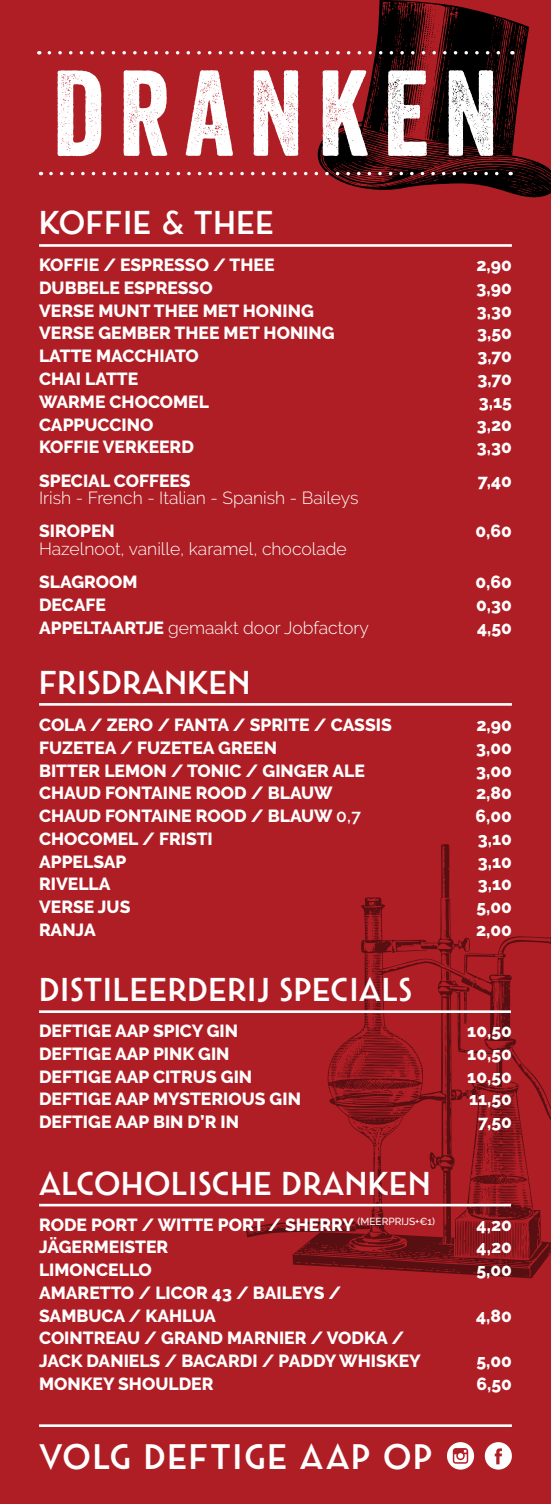
<style>
.page{position:relative;width:551px;height:1504px;background:#fff}
.page>*{position:absolute;margin:0;border:0;box-sizing:border-box;transform-origin:0 0}
.t1{font:117.77px "Veneer";letter-spacing:.12em;color:#fff}
.t2{font:500 35.35px "Town 50 Chic";letter-spacing:.05em;color:#fff}
.t3{font:500 33.07px "Town 50 Chic";letter-spacing:.02em;color:#fff}
.t4{font:800 17.5px "Raleway";color:#fff}
.t5{font:300 17.5px "Raleway";color:#fff}
.s1{font-weight:800}
.s2{font-weight:600}
</style>
<div class="page">
<div style="left:0;top:0;width:551px;height:1503px;background:#b01e25"></div>
<svg style="left:246px;top:844px;width:305px;height:434px"></svg>
<svg style="left:315px;top:0;width:236px;height:198px"></svg>
<svg style="left:49px;top:51px;width:457px;height:3px"></svg>
<svg style="left:51px;top:172px;width:460px;height:3px"></svg>
<hr style="left:39px;top:244px;width:473px;height:3px;background:#fff">
<hr style="left:39px;top:703px;width:473px;height:2px;background:#fff">
<hr style="left:39px;top:1203px;width:472px;height:3px;background:#fff">
<hr style="left:39px;top:1010px;width:472px;height:2px;background:#fff">
<hr style="left:39px;top:1423px;width:473px;height:3px;background:#fff">
<svg style="left:447px;top:1442px;width:27px;height:27px"></svg>
<svg style="left:484px;top:1442px;width:28px;height:27px"></svg>
<p class="t1" style="left:52px;top:41px;width:447px">DRANKEN</p>
<p class="t3" style="left:39px;top:204px;width:236px">KOFFIE &amp; THEE</p>
<p class="t4" style="left:39px;top:255px;width:237px">KOFFIE / ESPRESSO / THEE</p>
<p class="t4" style="left:476px;top:255px;width:37px">2,90</p>
<p class="t4" style="left:39px;top:278px;width:175px">DUBBELE ESPRESSO</p>
<p class="t4" style="left:476px;top:278px;width:37px">3,90</p>
<p class="t4" style="left:39px;top:300px;width:276px">VERSE MUNT THEE MET HONING</p>
<p class="t4" style="left:477px;top:300px;width:36px">3,30</p>
<p class="t4" style="left:39px;top:323px;width:297px">VERSE GEMBER THEE MET HONING</p>
<p class="t4" style="left:477px;top:323px;width:36px">3,50</p>
<p class="t4" style="left:39px;top:346px;width:161px">LATTE MACCHIATO</p>
<p class="t4" style="left:477px;top:346px;width:36px">3,70</p>
<p class="t4" style="left:39px;top:369px;width:101px">CHAI LATTE</p>
<p class="t4" style="left:477px;top:369px;width:36px">3,70</p>
<p class="t4" style="left:39px;top:391px;width:171px">WARME CHOCOMEL</p>
<p class="t4" style="left:479px;top:391px;width:35px">3,15</p>
<p class="t4" style="left:39px;top:414px;width:116px">CAPPUCCINO</p>
<p class="t4" style="left:476px;top:414px;width:37px">3,20</p>
<p class="t4" style="left:39px;top:437px;width:156px">KOFFIE VERKEERD</p>
<p class="t4" style="left:477px;top:437px;width:36px">3,30</p>
<p class="t4" style="left:39px;top:470px;width:153px">SPECIAL COFFEES</p>
<p class="t4" style="left:478px;top:470px;width:35px">7,40</p>
<p class="t5" style="left:39px;top:487px;width:321px">Irish - French - Italian - Spanish - Baileys</p>
<p class="t4" style="left:39px;top:521px;width:77px">SIROPEN</p>
<p class="t4" style="left:475px;top:521px;width:38px">0,60</p>
<p class="t5" style="left:39px;top:538px;width:309px">Hazelnoot, vanille, karamel, chocolade</p>
<p class="t4" style="left:39px;top:572px;width:100px">SLAGROOM</p>
<p class="t4" style="left:475px;top:572px;width:38px">0,60</p>
<p class="t4" style="left:39px;top:594px;width:68px">DECAFE</p>
<p class="t4" style="left:476px;top:594px;width:37px">0,30</p>
<p class="t5" style="left:39px;top:617px;width:331px"><span class="s1">APPELTAARTJE</span> gemaakt door Jobfactory</p>
<p class="t4" style="left:477px;top:617px;width:36px">4,50</p>
<p class="t3" style="left:39px;top:663px;width:213px">FRISDRANKEN</p>
<p class="t4" style="left:39px;top:715px;width:354px">COLA / ZERO / FANTA / SPRITE / CASSIS</p>
<p class="t4" style="left:476px;top:715px;width:37px">2,90</p>
<p class="t4" style="left:39px;top:737px;width:239px">FUZETEA / FUZETEA GREEN</p>
<p class="t4" style="left:476px;top:737px;width:37px">3,00</p>
<p class="t4" style="left:39px;top:760px;width:327px">BITTER LEMON / TONIC / GINGER ALE</p>
<p class="t4" style="left:476px;top:760px;width:37px">3,00</p>
<p class="t4" style="left:39px;top:783px;width:295px">CHAUD FONTAINE ROOD / BLAUW</p>
<p class="t4" style="left:476px;top:783px;width:37px">2,80</p>
<p class="t4" style="left:39px;top:806px;width:323px">CHAUD FONTAINE ROOD / BLAUW <span class="s2">0,7</span></p>
<p class="t4" style="left:475px;top:806px;width:38px">6,00</p>
<p class="t4" style="left:39px;top:828px;width:175px">CHOCOMEL / FRISTI</p>
<p class="t4" style="left:478px;top:828px;width:36px">3,10</p>
<p class="t4" style="left:39px;top:851px;width:89px">APPELSAP</p>
<p class="t4" style="left:478px;top:851px;width:36px">3,10</p>
<p class="t4" style="left:39px;top:874px;width:73px">RIVELLA</p>
<p class="t4" style="left:478px;top:874px;width:36px">3,10</p>
<p class="t4" style="left:39px;top:897px;width:93px">VERSE JUS</p>
<p class="t4" style="left:476px;top:897px;width:37px">5,00</p>
<p class="t4" style="left:39px;top:919px;width:58px">RANJA</p>
<p class="t4" style="left:476px;top:919px;width:37px">2,00</p>
<p class="t3" style="left:39px;top:970px;width:374px">DISTILEERDERIJ SPECIALS</p>
<p class="t4" style="left:39px;top:1020px;width:200px">DEFTIGE AAP SPICY GIN</p>
<p class="t4" style="left:467px;top:1020px;width:46px">10,50</p>
<p class="t4" style="left:39px;top:1043px;width:192px">DEFTIGE AAP PINK GIN</p>
<p class="t4" style="left:467px;top:1043px;width:46px">10,50</p>
<p class="t4" style="left:39px;top:1066px;width:215px">DEFTIGE AAP CITRUS GIN</p>
<p class="t4" style="left:467px;top:1066px;width:46px">10,50</p>
<p class="t4" style="left:39px;top:1089px;width:263px">DEFTIGE AAP MYSTERIOUS GIN</p>
<p class="t4" style="left:469px;top:1089px;width:44px">11,50</p>
<p class="t4" style="left:39px;top:1111px;width:201px">DEFTIGE AAP BIN D’R IN</p>
<p class="t4" style="left:478px;top:1111px;width:35px">7,50</p>
<p class="t3" style="left:39px;top:1164px;width:393px">ALCOHOLISCHE DRANKEN</p>
<p class="t4" style="left:39px;top:1214px;width:397px">RODE PORT / WITTE PORT / SHERRY <sup>(MEERPRIJS+€1)</sup></p>
<p class="t4" style="left:476px;top:1214px;width:37px">4,20</p>
<p class="t4" style="left:39px;top:1236px;width:131px">JÄGERMEISTER</p>
<p class="t4" style="left:476px;top:1236px;width:37px">4,20</p>
<p class="t4" style="left:39px;top:1259px;width:114px">LIMONCELLO</p>
<p class="t4" style="left:476px;top:1259px;width:37px">5,00</p>
<p class="t4" style="left:39px;top:1282px;width:304px">AMARETTO / LICOR 43 / BAILEYS /</p>
<p class="t4" style="left:39px;top:1305px;width:178px">SAMBUCA / KAHLUA</p>
<p class="t4" style="left:476px;top:1305px;width:37px">4,80</p>
<p class="t4" style="left:39px;top:1327px;width:366px">COINTREAU / GRAND MARNIER / VODKA /</p>
<p class="t4" style="left:39px;top:1350px;width:383px">JACK DANIELS / BACARDI / PADDY WHISKEY</p>
<p class="t4" style="left:476px;top:1350px;width:37px">5,00</p>
<p class="t4" style="left:39px;top:1373px;width:176px">MONKEY SHOULDER</p>
<p class="t4" style="left:476px;top:1373px;width:37px">6,50</p>
<p class="t2" style="left:39px;top:1436px;width:394px">VOLG DEFTIGE AAP OP</p>
</div>
